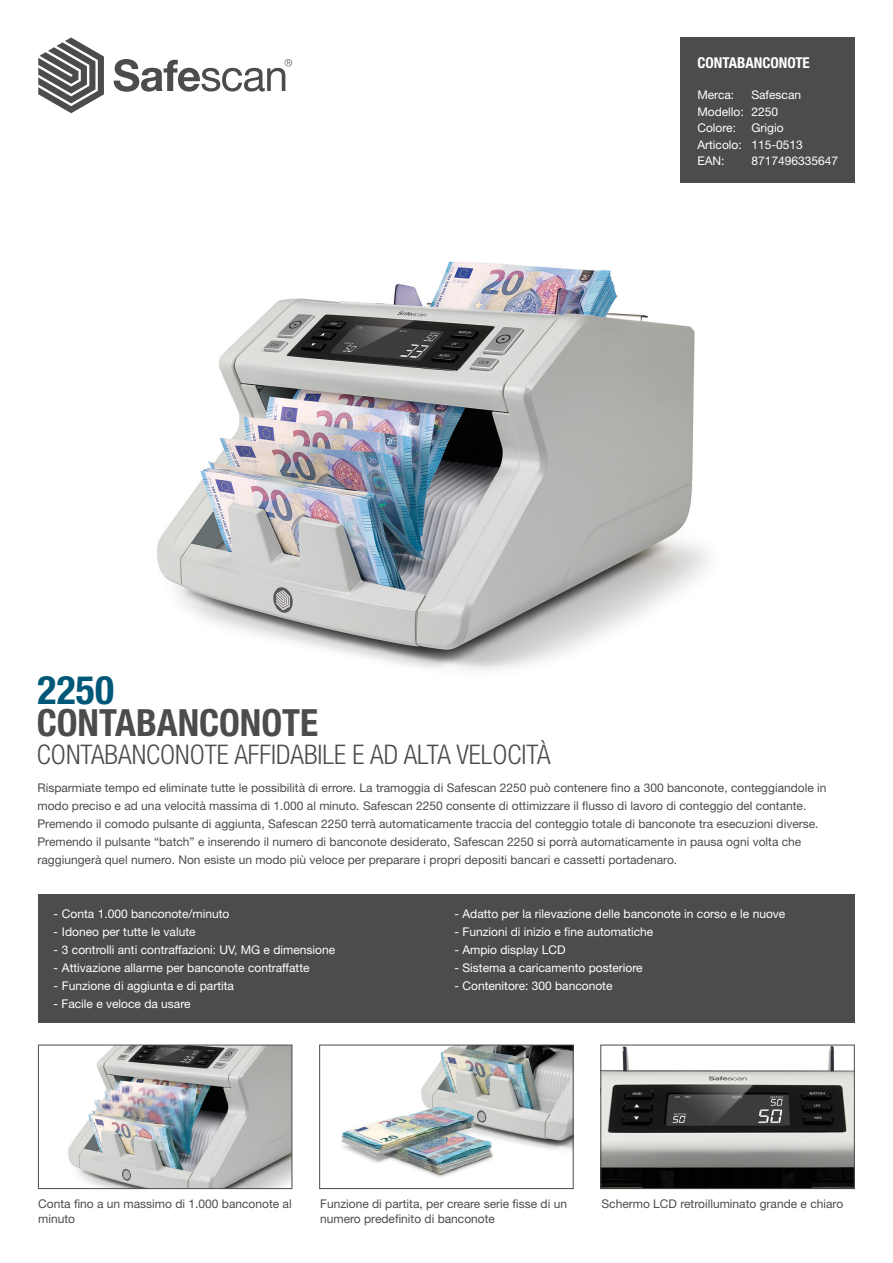
<style>
.page{position:relative;width:893px;height:1263px;background:#fff}
.page>*{position:absolute;margin:0;border:0;box-sizing:border-box;transform-origin:0 0}
.t1{font:700 condensed 39.45px "Helvetica Neue LT Std";color:#005879}
.t2{font:700 condensed 37.5px "Helvetica Neue LT Std";letter-spacing:-.005em;color:#4b4c4d}
.t3{font:300 condensed 27px "Helvetica Neue LT Std";color:#4b4c4d}
.t4{font:700 condensed 15px "Helvetica Neue LT Std";color:#fff}
.Platte_tekst{font:12px/18px "Helvetica Neue LT Std";color:#4b4c4d}
.Tabel{font:12px "Helvetica Neue LT Std";color:#fff}
</style>
<div class="page">
<div style="left:680px;top:37px;width:175px;height:146px;background:#4b4c4d"></div>
<svg style="left:38px;top:37px;width:66px;height:76px"></svg>
<svg style="left:114px;top:59px;width:178px;height:33px"></svg>
<div style="left:38px;top:894px;width:817px;height:129px;background:#4b4c4d"></div>
<img style="left:157px;top:261px;width:552px;height:409px">
<img style="left:341px;top:1047px;width:230px;height:130px">
<div style="left:319px;top:1045px;width:254px;height:144px;border:1px solid #4b4c4d"></div>
<img style="left:603px;top:1047px;width:249px;height:140px">
<div style="left:601px;top:1045px;width:253px;height:144px;border:1px solid #4b4c4d"></div>
<img style="left:68px;top:1047px;width:222px;height:140px">
<div style="left:38px;top:1045px;width:254px;height:144px;border:1px solid #4b4c4d"></div>
<p class="t4" style="left:697px;top:53px;width:114px">CONTABANCONOTE</p>
<p class="Tabel" style="left:697px;top:88px;width:38px">Merca:</p>
<p class="Tabel" style="left:751px;top:88px;width:51px">Safescan</p>
<p class="Tabel" style="left:697px;top:104px;width:82px">Modello: 2250</p>
<p class="Tabel" style="left:697px;top:121px;width:40px">Colore:</p>
<p class="Tabel" style="left:751px;top:121px;width:34px">Grigio</p>
<p class="Tabel" style="left:697px;top:137px;width:107px">Articolo: 115-0513</p>
<p class="Tabel" style="left:697px;top:154px;width:29px">EAN:</p>
<p class="Tabel" style="left:751px;top:154px;width:88px">8717496335647</p>
<p class="t1" style="left:37px;top:666px;width:78px">2250</p>
<p class="t3" style="left:37px;top:739px;width:515px">CONTABANCONOTE AFFIDABILE E AD ALTA VELOCITÀ</p>
<p class="t2" style="left:37px;top:700px;width:283px">CONTABANCONOTE</p>
<p class="Platte_tekst" style="left:38px;top:779px;width:791px">Risparmiate tempo ed eliminate tutte le possibilità di errore. La tramoggia di Safescan 2250 può contenere fino a 300 banconote, conteggiandole in modo preciso e ad una velocità massima di 1.000 al minuto. Safescan 2250 consente di ottimizzare il flusso di lavoro di conteggio del contante.<br>Premendo il comodo pulsante di aggiunta, Safescan 2250 terrà automaticamente traccia del conteggio totale di banconote tra esecuzioni diverse.<br>Premendo il pulsante “batch” e inserendo il numero di banconote desiderato, Safescan 2250 si porrà automaticamente in pausa ogni volta che raggiungerà quel numero. Non esiste un modo più veloce per preparare i propri depositi bancari e cassetti portadenaro.</p>
<p class="Tabel" style="left:53px;top:907px;width:177px">- Conta 1.000 banconote/minuto</p>
<p class="Tabel" style="left:53px;top:925px;width:144px">- Idoneo per tutte le valute</p>
<p class="Tabel" style="left:53px;top:943px;width:283px">- 3 controlli anti contraffazioni: UV, MG e dimensione</p>
<p class="Tabel" style="left:53px;top:961px;width:258px">- Attivazione allarme per banconote contraffatte</p>
<p class="Tabel" style="left:53px;top:979px;width:182px">- Funzione di aggiunta e di partita</p>
<p class="Tabel" style="left:53px;top:997px;width:139px">- Facile e veloce da usare</p>
<p class="Tabel" style="left:454px;top:907px;width:332px">- Adatto per la rilevazione delle banconote in corso e le nuove</p>
<p class="Tabel" style="left:454px;top:925px;width:200px">- Funzioni di inizio e fine automatiche</p>
<p class="Tabel" style="left:454px;top:943px;width:113px">- Ampio display LCD</p>
<p class="Tabel" style="left:454px;top:961px;width:190px">- Sistema a caricamento posteriore</p>
<p class="Tabel" style="left:454px;top:979px;width:160px">- Contenitore: 300 banconote</p>
<p class="Platte_tekst" style="left:38px;top:1196px;width:255px;line-height:15px">Conta fino a un massimo di 1.000 banconote al minuto</p>
<p class="Platte_tekst" style="left:320px;top:1196px;width:248px;line-height:15px">Funzione di partita, per creare serie fisse di un numero predefinito di banconote</p>
<p class="Platte_tekst" style="left:601px;top:1195px;width:243px">Schermo LCD retroilluminato grande e chiaro</p>
</div>
